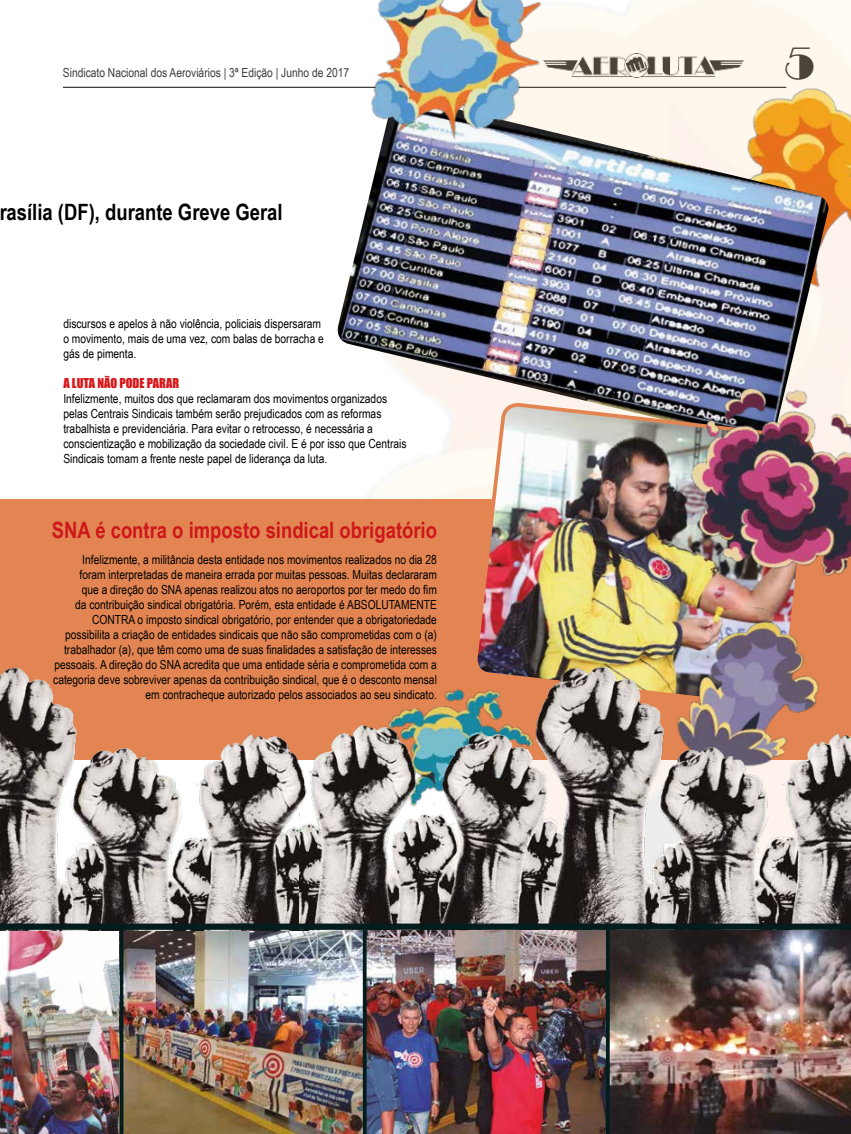
<style>
.page{position:relative;width:851px;height:1134px;background:#fff}
.page>*{position:absolute;margin:0;border:0;box-sizing:border-box;transform-origin:0 0}
.t1{font:700 43.75px "Broadway";color:#3c3c3b}
.t2{font:700 22.5px "Arial Narrow";color:#cd171a}
.t3{font:700 22.5px "Arial Narrow";color:#000}
.t4{font:12.5px/15px "Arial Narrow";color:#000}
.t5{font:12.5px "Arial Narrow";color:#3c3c3b}
.t6{font:12.5px "Impact";color:#d7181a}
</style>
<div class="page">
<img style="left:0;top:0;width:850px;height:500px">
<div style="left:0;top:500px;width:850px;height:260px;background:#e28552"></div>
<img style="left:659px;top:62px;width:191px;height:280px">
<img style="left:0;top:930px;width:120px;height:204px">
<img style="left:123px;top:930px;width:240px;height:204px">
<img style="left:366px;top:930px;width:240px;height:204px">
<img style="left:609px;top:930px;width:241px;height:204px">
<img style="left:334px;top:97px;width:494px;height:348px">
<img style="left:0;top:667px;width:299px;height:256px">
<hr style="left:120px;top:930px;width:3px;height:204px;background:#031d1c">
<hr style="left:363px;top:929px;width:3px;height:205px;background:#031d1c">
<hr style="left:606px;top:929px;width:3px;height:205px;background:#031d1c">
<img style="left:331px;top:0;width:245px;height:164px">
<img style="left:471px;top:401px;width:169px;height:246px">
<img style="left:640px;top:631px;width:158px;height:16px">
<img style="left:299px;top:647px;width:551px;height:276px">
<img style="left:635px;top:342px;width:215px;height:289px">
<div style="left:0;top:923px;width:850px;height:7px;background:#031d1c"></div>
<p class="t5" style="left:63px;top:64px;width:288px">Sindicato Nacional dos Aeroviários | 3ª Edição | Junho de 2017</p>
<h2 class="t3" style="left:-1px;top:195px;width:285px">rasília (DF), durante Greve Geral</h2>
<p class="t4" style="left:63px;top:316px;width:262px">discursos e apelos à não violência, policiais dispersaram o movimento, mais de uma vez, com balas de borracha e gás de pimenta.</p>
<p class="t6" style="left:63px;top:373px;width:117px">A LUTA NÃO PODE PARAR</p>
<p class="t4" style="left:63px;top:391px;width:344px">Infelizmente, muitos dos que reclamaram dos movimentos organizados pelas Centrais Sindicais também serão prejudicados com as reformas trabalhista e previdenciária. Para evitar o retrocesso, é necessária a conscientização e mobilização da sociedade civil. E é por isso que Centrais Sindicais tomam a frente neste papel de liderança da luta.</p>
<h2 class="t2" style="left:52px;top:513px;width:386px">SNA é contra o imposto sindical obrigatório</h2>
<p class="t4" style="left:53px;top:551px;width:385px;text-align:right">Infelizmente, a militância desta entidade nos movimentos realizados no dia 28 foram interpretadas de maneira errada por muitas pessoas. Muitas declararam<br>que a direção do SNA apenas realizou atos no aeroportos por ter medo do fim<br>da contribuição sindical obrigatória. Porém, esta entidade é ABSOLUTAMENTE CONTRA o imposto sindical obrigatório, por entender que a obrigatoriedade possibilita a criação de entidades sindicais que não são comprometidas com o (a) trabalhador (a), que têm como uma de suas finalidades a satisfação de interesses pessoais. A direção do SNA acredita que uma entidade séria e comprometida com a categoria deve sobreviver apenas da contribuição sindical, que é o desconto mensal em contracheque autorizado pelos associados ao seu sindicato.</p>
<h1 class="t1" style="left:784px;top:37px;width:32px">5</h1>
</div>
